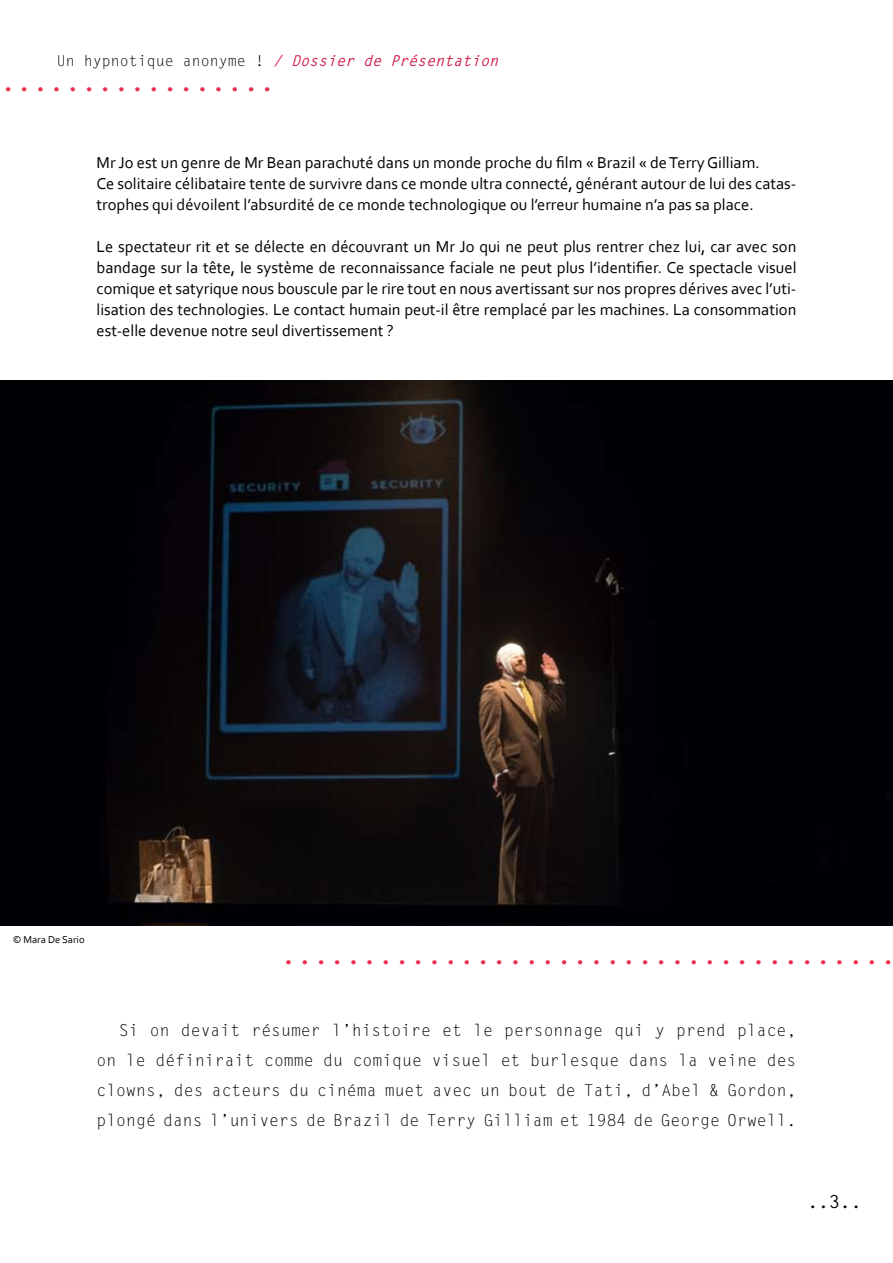
<style>
.page{position:relative;width:893px;height:1263px;background:#fff}
.page>*{position:absolute;margin:0;border:0;box-sizing:border-box;transform-origin:0 0}
.t1{font:700 27px "Letter Gothic Std";color:#ec2f4f}
.t2{font:700 18px "Letter Gothic Std";color:#000}
.t3{font:16.5px/21px "Corbel";color:#000}
.t4{font:16.5px/30px "Letter Gothic Std";color:#000;text-align:justify}
.t5{font:italic 700 15px "Letter Gothic Std";color:#d01d48}
.t6{font:10.5px "Corbel";color:#000}
.s1{font-weight:400;font-style:normal;color:#000}
</style>
<div class="page">
<img style="left:0;top:380px;width:893px;height:546px">
<p class="t5" style="left:57px;top:51px;width:448px"><span class="s1">U n h y p n o t i q u e a n o n y m e !</span> / Dossier de Présentation</p>
<h1 class="t1" style="left:0;top:64px;width:277px">.................</h1>
<p class="t3" style="left:97px;top:152px;width:701px">Mr Jo est un genre de Mr Bean parachuté dans un monde proche du film « Brazil « de Terry Gilliam.<br>Ce solitaire célibataire tente de survivre dans ce monde ultra connecté, générant autour de lui des catas&shy;trophes qui dévoilent l’absurdité de ce monde technologique ou l’erreur humaine n’a pas sa place.</p>
<p class="t3" style="left:97px;top:236px;width:701px;text-align:justify">Le spectateur rit et se délecte en découvrant un Mr Jo qui ne peut plus rentrer chez lui, car avec son bandage sur la tête, le système de reconnaissance faciale ne peut plus l’identifier. Ce spectacle visuel comique et satyrique nous bouscule par le rire tout en nous avertissant sur nos propres dérives avec l’uti&shy;lisation des technologies. Le contact humain peut-il être remplacé par les machines. La consommation est-elle devenue notre seul divertissement ?</p>
<p class="t6" style="left:13px;top:933px;width:73px">© Mara De Sario</p>
<h1 class="t1" style="left:281px;top:938px;width:617px">......................................</h1>
<p class="t4" style="left:97px;top:1016px;width:701px;text-indent:22px">Si on devait résumer l’histoire et le personnage qui y prend place, on le définirait comme du comique visuel et burlesque dans la veine des clowns, des acteurs du cinéma muet avec un bout de Tati, d’Abel &amp; Gordon, plongé dans l’univers de Brazil de Terry Gilliam et 1984 de George Orwell.</p>
<p class="t2" style="left:807px;top:1190px;width:55px">..3..</p>
</div>
